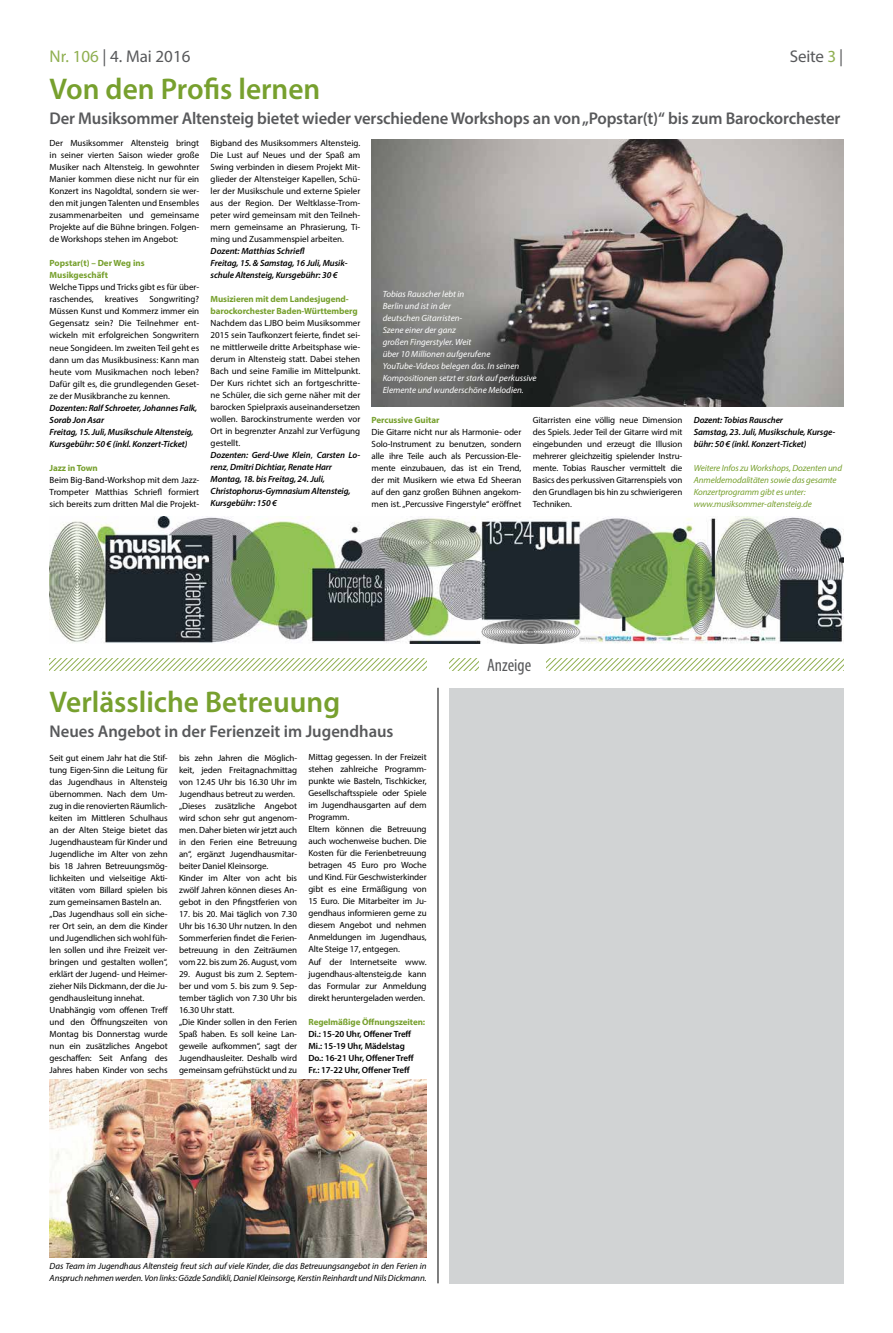
<style>
.page{position:relative;width:893px;height:1333px;background:#fff}
.page>*{position:absolute;margin:0;border:0;box-sizing:border-box;transform-origin:0 0}
.t1{font:600 30px "Myriad Pro";color:#77a02e}
.t2{font:condensed 18px "Myriad Pro";color:#58595b}
.t3{font:600 17px "Myriad Pro";letter-spacing:-.01em;color:#58595b}
.t4{font:17px "Myriad Pro";color:#58595b}
.t5{font:9px/12px "Myriad Pro";letter-spacing:-.01em;color:#000;text-align:justify}
.t6{font:italic 600 9px/12px "Myriad Pro";letter-spacing:-.01em;color:#000}
.t7{font:italic 9px/12px "Myriad Pro";color:#fff}
.t8{font:italic 9px/12px "Myriad Pro";letter-spacing:-.01em;color:#000}
.t9{font:700 9px/12px "Myriad Pro";letter-spacing:-.01em;color:#77a02e}
.t10{font:italic 9px/12px "Myriad Pro";letter-spacing:-.01em;color:#77a02e}
.t11{font:600 9px/12px "Myriad Pro";letter-spacing:-.01em;color:#000}
.s1{color:#8faf50}
.s2{font-weight:600;font-style:italic}
</style>
<div class="page">
<hr style="left:438px;top:687px;width:1px;height:596px;background:#000">
<svg style="left:449px;top:658px;width:394px;height:12px"></svg>
<div style="left:479px;top:657px;width:66px;height:15px;background:#fff"></div>
<svg style="left:50px;top:658px;width:377px;height:12px"></svg>
<div style="left:449px;top:687px;width:394px;height:596px;background:#d1d3d4"></div>
<img style="left:50px;top:1079px;width:377px;height:178px">
<img style="left:50px;top:516px;width:793px;height:128px">
<img style="left:372px;top:140px;width:471px;height:266px">
<h3 class="t4" style="left:50px;top:46px;width:142px"><span class="s1">Nr. 106</span> | 4. Mai 2016</h3>
<h3 class="t4" style="left:790px;top:46px;width:55px">Seite <span class="s1">3</span> |</h3>
<h1 class="t1" style="left:50px;top:70px;width:272px">Von den Profis lernen</h1>
<h3 class="t3" style="left:50px;top:107px;width:792px">Der Musiksommer Altensteig bietet wieder verschiedene Workshops an von „Popstar(t)“ bis zum Barockorchester</h3>
<p class="t5" style="left:50px;top:137px;width:151px">Der Musiksommer Altensteig bringt in seiner vierten Saison wieder große Musiker nach Altensteig. In gewohnter Manier kommen diese nicht nur für ein Konzert ins Nagoldtal, sondern sie wer&shy;den mit jungen Talenten und Ensembles zusammenarbeiten und gemeinsame Projekte auf die Bühne bringen. Folgen&shy;de Workshops stehen im Angebot:</p>
<p class="t9" style="left:50px;top:257px;width:97px">Popstar(t) – Der Weg ins<br>Musikgeschäft</p>
<p class="t5" style="left:50px;top:281px;width:151px">Welche Tipps und Tricks gibt es für über&shy;raschendes, kreatives Songwriting?<br>Müssen Kunst und Kommerz immer ein Gegensatz sein? Die Teilnehmer ent&shy;wickeln mit erfolgreichen Songwritern neue Songideen. Im zweiten Teil geht es dann um das Musikbusiness: Kann man heute vom Musikmachen noch leben?<br>Dafür gilt es, die grundlegenden Geset&shy;ze der Musikbranche zu kennen.</p>
<p class="t6" style="left:50px;top:401px;width:149px">Dozenten: Ralf Schroeter, Johannes Falk, Sorab Jon Asar<br>Freitag, 15. Juli, Musikschule Altensteig, Kursgebühr: 50 € (inkl. Konzert-Ticket)</p>
<p class="t9" style="left:50px;top:461px;width:50px">Jazz in Town</p>
<p class="t5" style="left:50px;top:473px;width:151px">Beim Big-Band-Workshop mit dem Jazz-Trompeter Matthias Schriefl formiert sich bereits zum dritten Mal die Projekt-</p>
<p class="t5" style="left:211px;top:137px;width:151px">Bigband des Musiksommers Altensteig.<br>Die Lust auf Neues und der Spaß am Swing verbinden in diesem Projekt Mit&shy;glieder der Altensteiger Kapellen, Schü&shy;ler der Musikschule und externe Spieler aus der Region. Der Weltklasse-Trom&shy;peter wird gemeinsam mit den Teilneh&shy;mern gemeinsame an Phrasierung, Ti&shy;ming und Zusammenspiel arbeiten.</p>
<p class="t6" style="left:211px;top:245px;width:138px">Dozent: Matthias Schriefl<br>Freitag, 15. &amp; Samstag, 16 Juli, Musik&shy;schule Altensteig, Kursgebühr: 30 €</p>
<p class="t9" style="left:211px;top:293px;width:149px">Musizieren mit dem Landesjugend&shy;barockorchester Baden-Württemberg</p>
<p class="t5" style="left:211px;top:317px;width:151px;text-align:left">Nachdem das LJBO beim Musiksommer 2015 sein Taufkonzert feierte, findet sei&shy;ne mittlerweile dritte Arbeitsphase wie&shy;derum in Altensteig statt. Dabei stehen Bach und seine Familie im Mittelpunkt.<br>Der Kurs richtet sich an fortgeschritte&shy;ne Schüler, die sich gerne näher mit der barocken Spielpraxis auseinandersetzen wollen. Barockinstrumente werden vor Ort in begrenzter Anzahl zur Verfügung gestellt.<br><span class="s2">Dozenten: Gerd-Uwe Klein</span>, <span class="s2">Carsten Lo&shy;renz</span>, <span class="s2">Dmitri Dichtiar, Renate Harr Montag, 18. bis Freitag, 24. Juli, Christophorus-Gymnasium Altensteig, Kursgebühr: 150 €</span></p>
<p class="t7" style="left:383px;top:288px;width:155px">Tobias Rauscher lebt in<br>Berlin und ist in der<br>deutschen Gitarristen-<br>Szene einer der ganz<br>großen Fingerstyler. Weit<br>über 10 Millionen aufgerufene<br>YouTube-Videos belegen das. In seinen<br>Kompositionen setzt er stark auf perkussive<br>Elemente und wunderschöne Melodien.</p>
<p class="t5" style="left:533px;top:413px;width:151px">Gitarristen eine völlig neue Dimension des Spiels. Jeder Teil der Gitarre wird mit eingebunden und erzeugt die Illusion mehrerer gleichzeitig spielender Instru&shy;mente. Tobias Rauscher vermittelt die Basics des perkussiven Gitarrenspiels von den Grundlagen bis hin zu schwierigeren Techniken.</p>
<p class="t6" style="left:694px;top:413px;width:143px">Dozent: Tobias Rauscher<br>Samstag, 23. Juli, Musikschule, Kursge&shy;bühr: 50 € (inkl. Konzert-Ticket)</p>
<p class="t9" style="left:372px;top:413px;width:69px">Percussive Guitar</p>
<p class="t5" style="left:372px;top:425px;width:151px">Die Gitarre nicht nur als Harmonie- oder Solo-Instrument zu benutzen, sondern alle ihre Teile auch als Percussion-Ele&shy;mente einzubauen, das ist ein Trend, der mit Musikern wie etwa Ed Sheeran auf den ganz großen Bühnen angekom&shy;men ist. „Percussive Fingerstyle“ eröffnet</p>
<p class="t10" style="left:694px;top:461px;width:150px">Weitere Infos zu Workshops, Dozenten und Anmeldemodalitäten sowie das gesamte Konzertprogramm gibt es unter: www.musiksommer-altensteig.de</p>
<h1 class="t1" style="left:50px;top:682px;width:292px">Verlässliche Betreuung</h1>
<h3 class="t3" style="left:50px;top:720px;width:345px">Neues Angebot in der Ferienzeit im Jugendhaus</h3>
<p class="t5" style="left:50px;top:751px;width:120px;text-align:left">Seit gut einem Jahr hat die Stif&shy;tung Eigen-Sinn die Leitung für das Jugendhaus in Altensteig übernommen. Nach dem Um&shy;zug in die renovierten Räumlich&shy;keiten im Mittleren Schulhaus an der Alten Steige bietet das<br>Jugendhausteam für Kinder und<br>Jugendliche im Alter von zehn bis 18 Jahren Betreuungsmög&shy;lichkeiten und vielseitige Akti&shy;vitäten vom Billard spielen bis zum gemeinsamen Basteln an. „Das Jugendhaus soll ein siche&shy;rer Ort sein, an dem die Kinder und Jugendlichen sich wohl füh&shy;len sollen und ihre Freizeit ver&shy;bringen und gestalten wollen“, erklärt der Jugend- und Heimer&shy;zieher Nils Dickmann, der die Ju&shy;gendhausleitung innehat.<br>Unabhängig vom offenen Treff und den Öffnungszeiten von<br>Montag bis Donnerstag wurde nun ein zusätzliches Angebot geschaffen: Seit Anfang des<br>Jahres haben Kinder von sechs</p>
<p class="t5" style="left:179px;top:751px;width:120px;text-align:left">bis zehn Jahren die Möglich&shy;keit, jeden Freitagnachmittag von 12.45 Uhr bis 16.30 Uhr im<br>Jugendhaus betreut zu werden. „Dieses zusätzliche Angebot wird schon sehr gut angenom&shy;men. Daher bieten wir jetzt auch in den Ferien eine Betreuung an“, ergänzt Jugendhausmitar&shy;beiter Daniel Kleinsorge.<br>Kinder im Alter von acht bis zwölf Jahren können dieses An&shy;gebot in den Pfingstferien von</p>
<p class="t5" style="left:308px;top:751px;width:120px;text-align:left">Mittag gegessen. In der Freizeit stehen zahlreiche Programm&shy;punkte wie Basteln, Tischkicker,<br>Gesellschaftsspiele oder Spiele im Jugendhausgarten auf dem<br>Programm.<br>Eltern können die Betreuung auch wochenweise buchen. Die<br>Kosten für die Ferienbetreuung betragen 45 Euro pro Woche und Kind. Für Geschwisterkinder gibt es eine Ermäßigung von<br>15 Euro. Die Mitarbeiter im Ju&shy;gendhaus informieren gerne zu diesem Angebot und nehmen<br>Anmeldungen im Jugendhaus,<br>Alte Steige 17, entgegen.<br>Auf der Internetseite www. jugendhaus-altensteig.de kann das Formular zur Anmeldung direkt heruntergeladen werden.</p>
<p class="t9" style="left:308px;top:1015px;width:118px">Regelmäßige Öffnungszeiten:</p>
<p class="t11" style="left:308px;top:1027px;width:107px">Di.: 15-20 Uhr, Offener Treff<br>Mi.: 15-19 Uhr, Mädelstag<br>Do.: 16-21 Uhr, Offener Treff<br>Fr.: 17-22 Uhr, Offener Treff</p>
<p class="t5" style="left:179px;top:907px;width:120px">17. bis 20. Mai täglich von 7.30<br>Uhr bis 16.30 Uhr nutzen. In den Sommerferien findet die Ferien&shy;betreuung in den Zeiträumen vom 22. bis zum 26. August, vom</p>
<p class="t5" style="left:179px;top:967px;width:120px;text-align:left">29. August bis zum 2. Septem&shy;ber und vom 5. bis zum 9. Sep&shy;tember täglich von 7.30 Uhr bis<br>16.30 Uhr statt.<br>„Die Kinder sollen in den Ferien<br>Spaß haben. Es soll keine Lan&shy;geweile aufkommen“, sagt der<br>Jugendhausleiter. Deshalb wird gemeinsam gefrühstückt und zu</p>
<h2 class="t2" style="left:487px;top:653px;width:46px">Anzeige</h2>
<p class="t8" style="left:50px;top:1259px;width:379px">Das Team im Jugendhaus Altensteig freut sich auf viele Kinder, die das Betreuungsangebot in den Ferien in<br>Anspruch nehmen werden. Von links: Gözde Sandikli, Daniel Kleinsorge, Kerstin Reinhardt und Nils Dickmann.</p>
</div>
